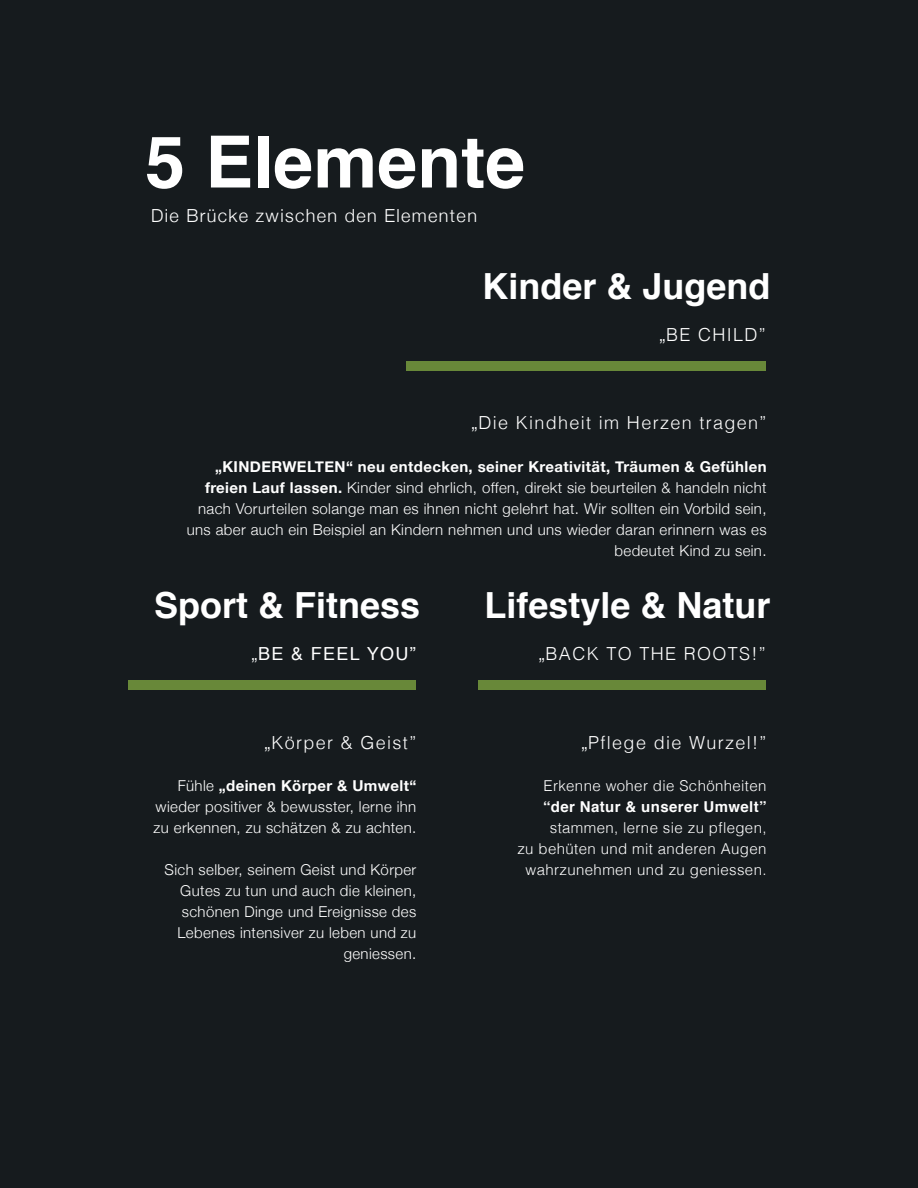
<style>
.page{position:relative;width:918px;height:1188px;background:#161b1e}
.page>*{position:absolute;margin:0;border:0;box-sizing:border-box;transform-origin:0 0}
.t1{font:700 72px "Helvetica";color:#fff}
.t2{font:700 36px "Helvetica";color:#fff}
.t3{font:300 18px "Helvetica";letter-spacing:.075em;color:#fff}
.t4{font:300 18px "Helvetica Neue";letter-spacing:.075em;color:#fff}
.t5{font:18px "Helvetica";letter-spacing:.075em;color:#fff}
.t6{font:300 15px/21px "Helvetica Neue";letter-spacing:.025em;color:#fff;text-align:right}
.t7{font:300 15px/21px "Helvetica";letter-spacing:.025em;color:#fff;text-align:right}
.s1{font-family:"Helvetica Neue"}
.s2{font-weight:700}
.s3{font-family:"Helvetica Neue";font-weight:300}
</style>
<div class="page">
<div style="left:478px;top:680px;width:288px;height:10px;background:#688839"></div>
<div style="left:128px;top:680px;width:288px;height:10px;background:#688839"></div>
<div style="left:406px;top:361px;width:360px;height:9px;background:#688839"></div>
<p class="t1" style="left:145px;top:104px;width:382px">5 Elemente</p>
<p class="t4" style="left:151px;top:201px;width:327px">Die Brücke zwischen den Elementen</p>
<p class="t2" style="left:482px;top:257px;width:290px">Kinder &amp; Jugend</p>
<p class="t3" style="left:659px;top:319px;width:108px"><span class="s1">„</span>BE CHILD”</p>
<p class="t3" style="left:471px;top:408px;width:297px"><span class="s1">„</span>Die Kindheit im Herzen tragen”</p>
<p class="t6" style="left:187px;top:455px;width:581px"><span class="s2">„KINDERWELTEN“ neu entdecken, seiner Kreativität, Träumen &amp; Gefühlen freien Lauf lassen.</span> Kinder sind ehrlich, offen, direkt sie beurteilen &amp; handeln nicht nach Vorurteilen solange man es ihnen nicht gelehrt hat. Wir sollten ein Vorbild sein, uns aber auch ein Beispiel an Kindern nehmen und uns wieder daran erinnern was es bedeutet Kind zu sein.</p>
<p class="t2" style="left:154px;top:576px;width:268px">Sport &amp; Fitness</p>
<p class="t5" style="left:251px;top:640px;width:166px"><span class="s3">„</span>BE &amp; FEEL YOU”</p>
<p class="t3" style="left:264px;top:727px;width:154px"><span class="s1">„</span>Körper &amp; Geist”</p>
<p class="t6" style="left:154px;top:774px;width:264px;text-align:justify;text-indent:24px">Fühle <span class="s2">„deinen Körper &amp; Umwelt“ </span>wieder positiver &amp; bewusster, lerne ihn zu erkennen, zu schätzen &amp; zu achten.</p>
<p class="t6" style="left:165px;top:858px;width:253px">Sich selber, seinem Geist und Körper<br>Gutes zu tun und auch die kleinen, schönen Dinge und Ereignisse des<br>Lebenes intensiver zu leben und zu geniessen.</p>
<p class="t2" style="left:484px;top:576px;width:288px">Lifestyle &amp; Natur</p>
<p class="t3" style="left:539px;top:639px;width:229px"><span class="s1">„</span>BACK TO THE ROOTS!”</p>
<p class="t3" style="left:581px;top:727px;width:187px"><span class="s1">„</span>Pflege die Wurzel!”</p>
<p class="t7" style="left:517px;top:774px;width:251px">Erkenne woher die Schönheiten <span class="s2">“der Natur &amp; unserer Umwelt” </span>stammen, lerne sie zu pflegen,<br>zu behüten und mit anderen Augen wahrzunehmen und zu geniessen.</p>
</div>
